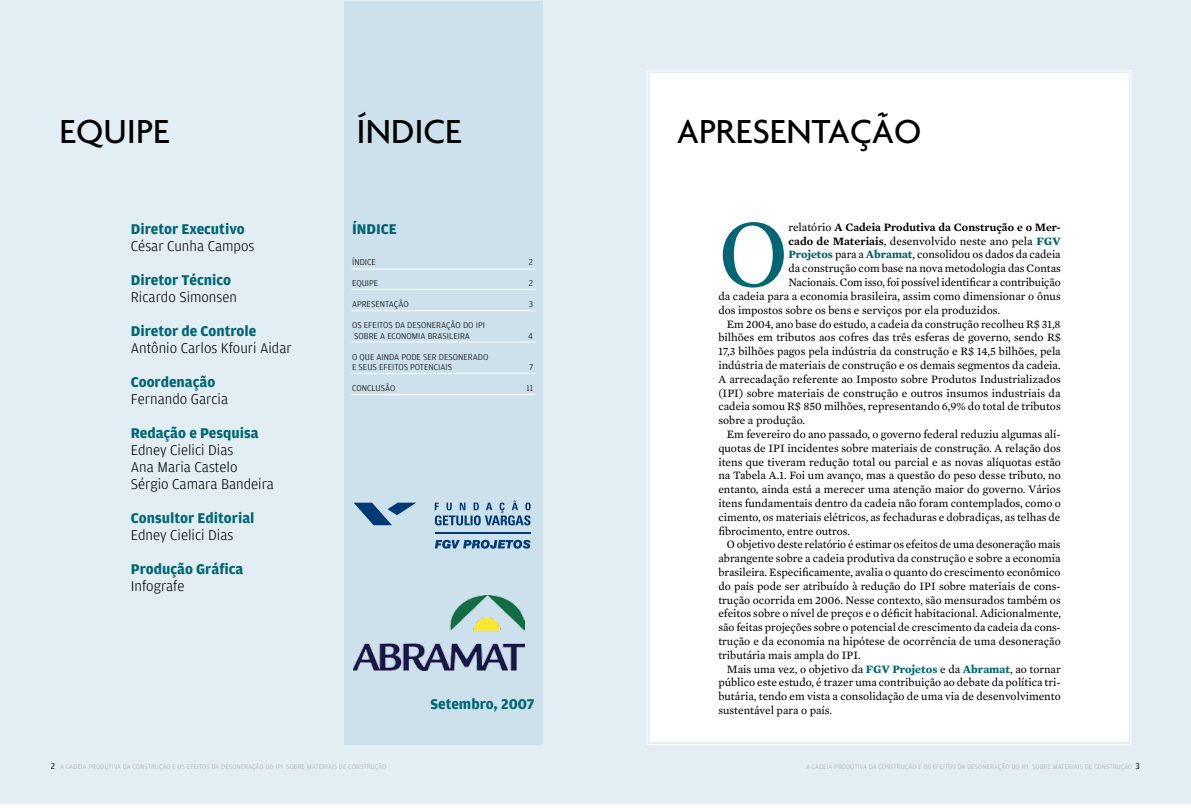
<style>
.page{position:relative;width:1191px;height:808px;background:#fff}
.page>*{position:absolute;margin:0;border:0;box-sizing:border-box;transform-origin:0 0}
.t1{font:98.2px "Mercury Text G2";color:#006673}
.t2{font:500 36px "Agenda";color:#000}
.t3{font:300 15px/17px "Amplitude";color:#000}
.t4{font:700 15px "Amplitude";color:#006673}
.t5{font:11.5px "Mercury Text G2";color:#000}
.t6{font:600 11.5px "Mercury Text G2";color:#000}
.t7{font:300 9px/10.5px "Amplitude";color:#000}
.t8{font:7px "Amplitude";color:#bcbdbf}
.s1{font-weight:400}
.s2{font-weight:600}
.s3{font-weight:700;color:#00626e}
.s4{font-weight:700;color:#006673}
</style>
<div class="page">
<div style="left:0;top:0;width:1191px;height:803px;background:#e2eef4"></div>
<div style="left:344px;top:1px;width:198px;height:744px;background:#cce1ec"></div>
<hr style="left:351px;top:268px;width:184px;height:1px;background:#fff">
<hr style="left:351px;top:289px;width:184px;height:1px;background:#fff">
<hr style="left:351px;top:310px;width:184px;height:1px;background:#fff">
<hr style="left:351px;top:341px;width:184px;height:1px;background:#fff">
<hr style="left:351px;top:373px;width:184px;height:1px;background:#fff">
<hr style="left:351px;top:394px;width:184px;height:1px;background:#fff">
<svg style="left:354px;top:503px;width:62px;height:22px"></svg>
<svg style="left:435px;top:500px;width:95px;height:25px"></svg>
<hr style="left:435px;top:532px;width:95px;height:1px;background:#003974">
<svg style="left:435px;top:540px;width:95px;height:9px"></svg>
<img style="left:353px;top:595px;width:171px;height:75px">
<div style="left:646px;top:70px;width:486px;height:675px;background:#fff"></div>
<div style="left:649px;top:73px;width:479px;height:669px;border:3px solid #fff"></div>
<h2 class="t2" style="left:60px;top:110px;width:112px">EQUIPE</h2>
<h3 class="t4" style="left:131px;top:220px;width:115px">Diretor Executivo</h3>
<h3 class="t3" style="left:131px;top:237px;width:125px">César Cunha Campos</h3>
<h3 class="t4" style="left:131px;top:271px;width:102px">Diretor Técnico</h3>
<h3 class="t3" style="left:131px;top:288px;width:108px">Ricardo Simonsen</h3>
<h3 class="t4" style="left:131px;top:322px;width:127px">Diretor de Controle</h3>
<h3 class="t3" style="left:131px;top:339px;width:162px">Antônio Carlos Kfouri Aidar</h3>
<h3 class="t4" style="left:131px;top:373px;width:86px">Coordenação</h3>
<h3 class="t3" style="left:131px;top:390px;width:99px">Fernando Garcia</h3>
<h3 class="t4" style="left:131px;top:424px;width:129px">Redação e Pesquisa</h3>
<h3 class="t3" style="left:131px;top:441px;width:145px">Edney Cielici Dias<br>Ana Maria Castelo<br>Sérgio Camara Bandeira</h3>
<h3 class="t4" style="left:131px;top:509px;width:125px">Consultor Editorial</h3>
<h3 class="t3" style="left:131px;top:526px;width:104px">Edney Cielici Dias</h3>
<h3 class="t4" style="left:131px;top:560px;width:114px">Produção Gráfica</h3>
<h3 class="t3" style="left:131px;top:577px;width:55px">Infografe</h3>
<h2 class="t2" style="left:356px;top:110px;width:107px">ÍNDICE</h2>
<h3 class="t4" style="left:352px;top:220px;width:46px">ÍNDICE</h3>
<p class="t7" style="left:352px;top:257px;width:25px">ÍNDICE</p>
<p class="t7" style="left:529px;top:257px;width:6px">2</p>
<p class="t7" style="left:352px;top:278px;width:28px">EQUIPE</p>
<p class="t7" style="left:529px;top:278px;width:6px">2</p>
<p class="t7" style="left:352px;top:299px;width:58px">APRESENTAÇÃO</p>
<p class="t7" style="left:529px;top:299px;width:6px">3</p>
<p class="t7" style="left:352px;top:320px;width:134px">OS EFEITOS DA DESONERAÇÃO DO IPI<br>SOBRE A ECONOMIA BRASILEIRA</p>
<p class="t7" style="left:528px;top:331px;width:6px">4</p>
<p class="t7" style="left:352px;top:352px;width:138px">O QUE AINDA PODE SER DESONERADO<br>E SEUS EFEITOS POTENCIAIS</p>
<p class="t7" style="left:529px;top:362px;width:6px">7</p>
<p class="t7" style="left:352px;top:383px;width:45px">CONCLUSÃO</p>
<p class="t7" style="left:526px;top:383px;width:8px">11</p>
<h3 class="t4" style="left:430px;top:695px;width:106px">Setembro, 2007</h3>
<h2 class="t2" style="left:677px;top:110px;width:246px">APRESENTAÇÃO</h2>
<h1 class="t1" style="left:718px;top:195px;width:72px">O</h1>
<p class="t6" style="left:788px;top:220px;width:274px"><span class="s1">relatório</span> A Cadeia Produtiva da Construção e o Mer-</p>
<p class="t5" style="left:788px;top:234px;width:274px"><span class="s2">cado de Materiais</span>, desenvolvido neste ano pela <span class="s3">FGV</span></p>
<p class="t5" style="left:788px;top:248px;width:274px"><span class="s3">Projetos</span> para a <span class="s3">Abramat</span>, consolidou os dados da cadeia</p>
<p class="t5" style="left:788px;top:262px;width:274px">da construção com base na nova metodologia das Contas</p>
<p class="t5" style="left:788px;top:275px;width:274px">Nacionais. Com isso, foi possível identificar a contribuição</p>
<p class="t5" style="left:718px;top:289px;width:344px">da cadeia para a economia brasileira, assim como dimensionar o ônus</p>
<p class="t5" style="left:718px;top:303px;width:283px">dos impostos sobre os bens e serviços por ela produzidos.</p>
<p class="t5" style="left:727px;top:317px;width:335px">Em 2004, ano base do estudo, a cadeia da construção recolheu R$ 31,8</p>
<p class="t5" style="left:718px;top:331px;width:344px">bilhões em tributos aos cofres das três esferas de governo, sendo R$</p>
<p class="t5" style="left:718px;top:344px;width:344px">17,3 bilhões pagos pela indústria da construção e R$ 14,5 bilhões, pela</p>
<p class="t5" style="left:718px;top:358px;width:344px">indústria de materiais de construção e os demais segmentos da cadeia.</p>
<p class="t5" style="left:718px;top:372px;width:344px">A arrecadação referente ao Imposto sobre Produtos Industrializados</p>
<p class="t5" style="left:718px;top:386px;width:344px">(IPI) sobre materiais de construção e outros insumos industriais da</p>
<p class="t5" style="left:718px;top:400px;width:344px">cadeia somou R$ 850 milhões, representando 6,9% do total de tributos</p>
<p class="t5" style="left:718px;top:413px;width:88px">sobre a produção.</p>
<p class="t5" style="left:727px;top:427px;width:335px">Em fevereiro do ano passado, o governo federal reduziu algumas alí-</p>
<p class="t5" style="left:718px;top:441px;width:344px">quotas de IPI incidentes sobre materiais de construção. A relação dos</p>
<p class="t5" style="left:718px;top:455px;width:344px">itens que tiveram redução total ou parcial e as novas alíquotas estão</p>
<p class="t5" style="left:718px;top:469px;width:344px">na Tabela A.1. Foi um avanço, mas a questão do peso desse tributo, no</p>
<p class="t5" style="left:718px;top:482px;width:344px">entanto, ainda está a merecer uma atenção maior do governo. Vários</p>
<p class="t5" style="left:718px;top:496px;width:344px">itens fundamentais dentro da cadeia não foram contemplados, como o</p>
<p class="t5" style="left:718px;top:510px;width:343px">cimento, os materiais elétricos, as fechaduras e dobradiças, as telhas de</p>
<p class="t5" style="left:718px;top:524px;width:133px">fibrocimento, entre outros.</p>
<p class="t5" style="left:727px;top:538px;width:335px">O objetivo deste relatório é estimar os efeitos de uma desoneração mais</p>
<p class="t5" style="left:718px;top:551px;width:344px">abrangente sobre a cadeia produtiva da construção e sobre a economia</p>
<p class="t5" style="left:718px;top:565px;width:344px">brasileira. Especificamente, avalia o quanto do crescimento econômico</p>
<p class="t5" style="left:718px;top:579px;width:344px">do país pode ser atribuído à redução do IPI sobre materiais de cons-</p>
<p class="t5" style="left:718px;top:593px;width:344px">trução ocorrida em 2006. Nesse contexto, são mensurados também os</p>
<p class="t5" style="left:718px;top:607px;width:344px">efeitos sobre o nível de preços e o déficit habitacional. Adicionalmente,</p>
<p class="t5" style="left:718px;top:620px;width:344px">são feitas projeções sobre o potencial de crescimento da cadeia da cons-</p>
<p class="t5" style="left:718px;top:634px;width:344px">trução e da economia na hipótese de ocorrência de uma desoneração</p>
<p class="t5" style="left:718px;top:648px;width:144px">tributária mais ampla do IPI.</p>
<p class="t5" style="left:727px;top:662px;width:335px">Mais uma vez, o objetivo da <span class="s4">FGV Projetos</span> e da <span class="s4">Abramat</span>, ao tornar</p>
<p class="t5" style="left:718px;top:676px;width:344px">público este estudo, é trazer uma contribuição ao debate da política tri-</p>
<p class="t5" style="left:718px;top:689px;width:344px">butária, tendo em vista a consolidação de uma via de desenvolvimento</p>
<p class="t5" style="left:718px;top:703px;width:115px">sustentável para o país.</p>
<p class="t8" style="left:60px;top:763px;width:328px">A CADEIA PRODUTIVA DA CONSTRUÇÃO E OS EFEITOS DA DESONERAÇÃO DO IPI SOBRE MATERIAIS DE CONSTRUÇÃO</p>
<p class="t8" style="left:806px;top:763px;width:328px">A CADEIA PRODUTIVA DA CONSTRUÇÃO E OS EFEITOS DA DESONERAÇÃO DO IPI SOBRE MATERIAIS DE CONSTRUÇÃO</p>
</div>
